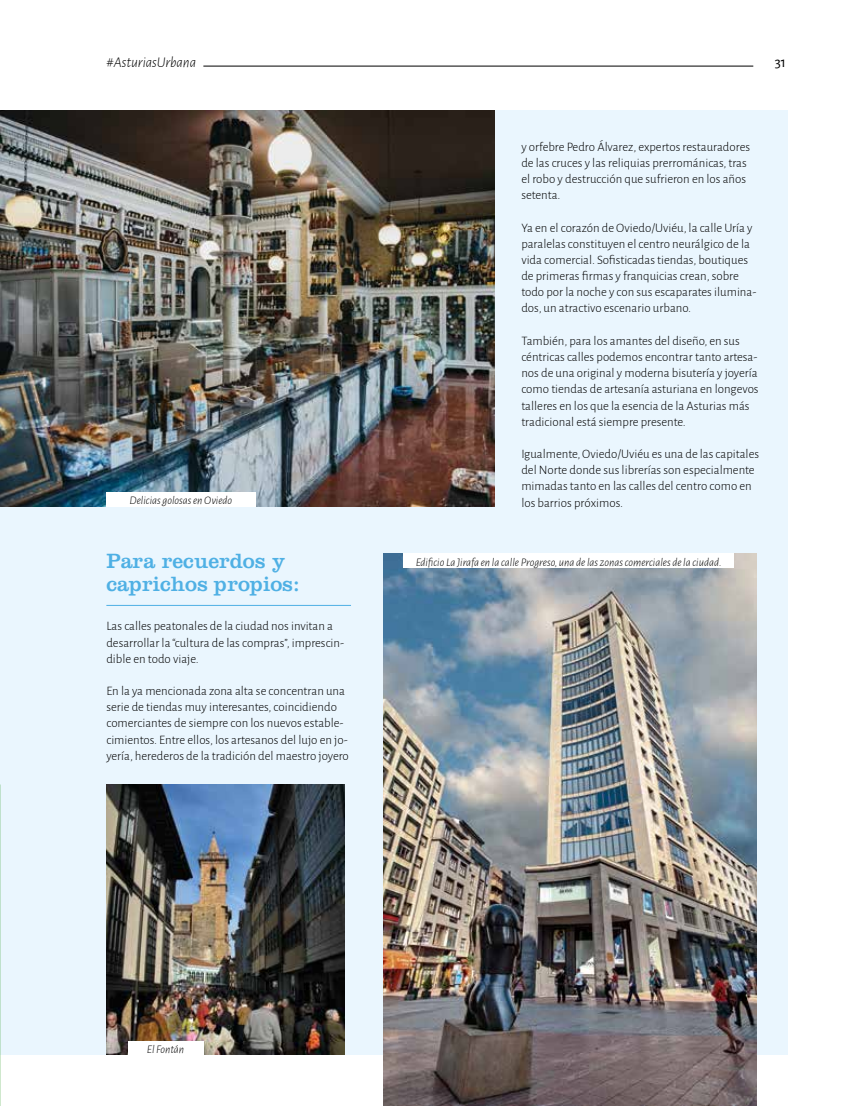
<style>
.page{position:relative;width:851px;height:1106px;background:#fff}
.page>*{position:absolute;margin:0;border:0;box-sizing:border-box;transform-origin:0 0}
.t1{font:21.45px/23.1px "Clarendon LT Std";color:#4fb0e4}
.t2{font:italic 300 14.85px "Alegreya Sans";color:#000}
.t3{font:14.85px "Alegreya Sans";color:#000}
.t4{font:300 12.9px/16.2px "Alegreya Sans";color:#000}
.t5{font:italic 300 11.55px "Alegreya Sans";color:#000}
</style>
<div class="page">
<div style="left:0;top:111px;width:787px;height:943px;background:#eaf6fe"></div>
<hr style="left:203px;top:66px;width:550px;height:1px;background:#000">
<img style="left:0;top:111px;width:494px;height:395px">
<img style="left:383px;top:553px;width:373px;height:553px">
<div style="left:106px;top:492px;width:149px;height:15px;background:#fff"></div>
<hr style="left:106px;top:605px;width:245px;height:1px;background:#4fb0e4">
<img style="left:0;top:784px;width:1px;height:322px">
<div style="left:403px;top:553px;width:330px;height:15px;background:#fff"></div>
<img style="left:106px;top:784px;width:238px;height:270px">
<div style="left:128px;top:1041px;width:75px;height:15px;background:#fff"></div>
<p class="t2" style="left:106px;top:52px;width:91px">#AsturiasUrbana</p>
<p class="t3" style="left:774px;top:52px;width:13px">31</p>
<p class="t5" style="left:129px;top:493px;width:104px">Delicias golosas en Oviedo</p>
<h1 class="t1" style="left:106px;top:549px;width:195px">Para recuerdos y caprichos propios:</h1>
<p class="t4" style="left:106px;top:617px;width:239px">Las calles peatonales de la ciudad nos invitan a desarrollar la “cultura de las compras”, imprescin&shy;dible en todo viaje.</p>
<p class="t4" style="left:106px;top:682px;width:244px">En la ya mencionada zona alta se concentran una serie de tiendas muy interesantes, coincidiendo comerciantes de siempre con los nuevos estable&shy;cimientos. Entre ellos, los artesanos del lujo en jo&shy;yería, herederos de la tradición del maestro joyero</p>
<p class="t4" style="left:521px;top:138px;width:230px">y orfebre Pedro Álvarez, expertos restauradores de las cruces y las reliquias prerrománicas, tras el robo y destrucción que sufrieron en los años setenta.</p>
<p class="t4" style="left:521px;top:219px;width:236px">Ya en el corazón de Oviedo/Uviéu, la calle Uría y paralelas constituyen el centro neurálgico de la vida comercial. Sofisticadas tiendas, boutiques de primeras firmas y franquicias crean, sobre todo por la noche y con sus escaparates ilumina&shy;dos, un atractivo escenario urbano.</p>
<p class="t4" style="left:521px;top:332px;width:239px">También, para los amantes del diseño, en sus céntricas calles podemos encontrar tanto artesa&shy;nos de una original y moderna bisutería y joyería como tiendas de artesanía asturiana en longevos talleres en los que la esencia de la Asturias más tradicional está siempre presente.</p>
<p class="t4" style="left:521px;top:445px;width:239px">Igualmente, Oviedo/Uviéu es una de las capitales del Norte donde sus librerías son especialmente mimadas tanto en las calles del centro como en los barrios próximos.</p>
<p class="t5" style="left:415px;top:554px;width:307px">Edificio La Jirafa en la calle Progreso, una de las zonas comerciales de la ciudad.</p>
<p class="t5" style="left:147px;top:1042px;width:39px">El Fontán</p>
</div>
